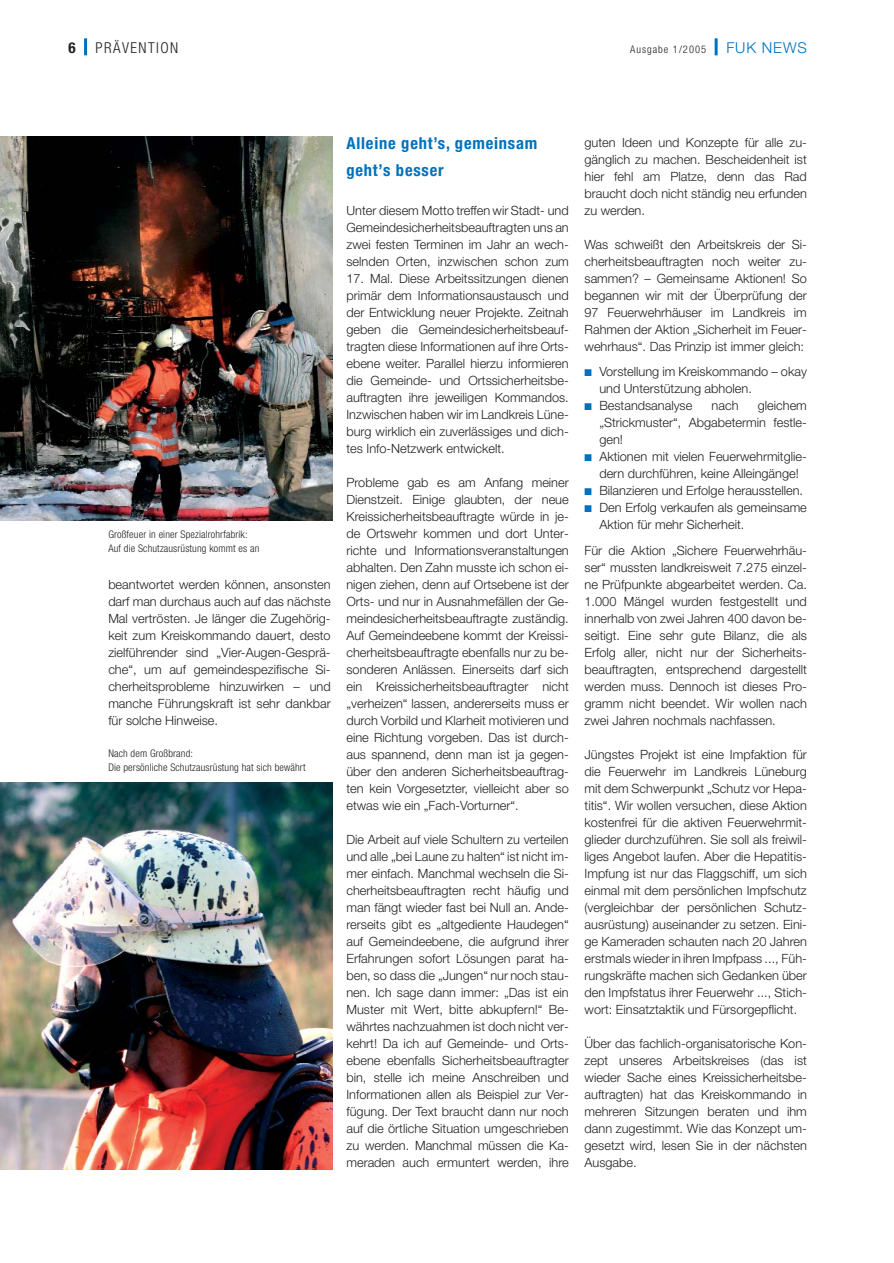
<style>
.page{position:relative;width:894px;height:1263px;background:#fff}
.page>*{position:absolute;margin:0;border:0;box-sizing:border-box;transform-origin:0 0}
.t1{font:700 condensed 16.5px/27px "Helvetica Neue";letter-spacing:.05em;color:#0071bc}
.t2{font:300 condensed 15px "Helvetica Neue";letter-spacing:.095em;color:#231f20}
.t3{font:300 15px "Helvetica Neue";letter-spacing:.055em;color:#0071bc}
.t4{font:700 condensed 15px "Helvetica Neue";color:#231f20}
.t5{font:300 12.75px/17px "Helvetica Neue";color:#231f20;text-align:justify}
.t6{font:300 condensed 10.5px/13.5px "Helvetica Neue";letter-spacing:.015em;color:#231f20}
.t7{font:300 condensed 10.5px "Helvetica Neue";letter-spacing:.095em;color:#231f20}
.s1{color:#0071bc}
</style>
<div class="page">
<hr style="left:84px;top:38px;width:3px;height:17px;background:#0071bc">
<hr style="left:715px;top:38px;width:3px;height:17px;background:#0071bc">
<img style="left:1px;top:136px;width:331px;height:385px">
<img style="left:1px;top:782px;width:331px;height:387px">
<p class="t4" style="left:68px;top:42px;width:9px">6</p>
<p class="t2" style="left:96px;top:42px;width:84px">PRÄVENTION</p>
<p class="t7" style="left:630px;top:45px;width:78px">Ausgabe 1/2005</p>
<p class="t3" style="left:726px;top:42px;width:82px">FUK NEWS</p>
<p class="t6" style="left:108px;top:529px;width:153px">Großfeuer in einer Spezialrohrfabrik:<br>Auf die Schutzausrüstung kommt es an</p>
<p class="t5" style="left:108px;top:577px;width:224px">beantwortet werden können, ansonsten darf man durchaus auch auf das nächste Mal vertrösten. Je länger die Zugehörig&shy;keit zum Kreiskommando dauert, desto zielführender sind „Vier-Augen-Gesprä&shy;che“, um auf gemeindespezifische Si&shy;cherheitsprobleme hinzuwirken – und manche Führungskraft ist sehr dankbar für solche Hinweise.</p>
<p class="t6" style="left:108px;top:748px;width:199px">Nach dem Großbrand:<br>Die persönliche Schutzausrüstung hat sich bewährt</p>
<p class="t1" style="left:346px;top:131px;width:192px">Alleine geht’s, gemeinsam geht’s besser</p>
<p class="t5" style="left:346px;top:203px;width:224px">Unter diesem Motto treffen wir Stadt- und Gemeindesicherheitsbeauftragten uns an zwei festen Terminen im Jahr an wech&shy;selnden Orten, inzwischen schon zum</p>
<p class="t5" style="left:346px;top:271px;width:224px">17. Mal. Diese Arbeitssitzungen dienen primär dem Informationsaustausch und der Entwicklung neuer Projekte. Zeitnah geben die Gemeindesicherheitsbeauf&shy;tragten diese Informationen auf ihre Orts&shy;ebene weiter. Parallel hierzu informieren die Gemeinde- und Ortssicherheitsbe&shy;auftragten ihre jeweiligen Kommandos.<br>Inzwischen haben wir im Landkreis Lüne&shy;burg wirklich ein zuverlässiges und dich&shy;tes Info-Netzwerk entwickelt.</p>
<p class="t5" style="left:346px;top:475px;width:224px">Probleme gab es am Anfang meiner Dienstzeit. Einige glaubten, der neue Kreissicherheitsbeauftragte würde in je&shy;de Ortswehr kommen und dort Unter&shy;richte und Informationsveranstaltungen abhalten. Den Zahn musste ich schon ei&shy;nigen ziehen, denn auf Ortsebene ist der Orts- und nur in Ausnahmefällen der Ge&shy;meindesicherheitsbeauftragte zuständig.<br>Auf Gemeindeebene kommt der Kreissi&shy;cherheitsbeauftragte ebenfalls nur zu be&shy;sonderen Anlässen. Einerseits darf sich ein Kreissicherheitsbeauftragter nicht „verheizen“ lassen, andererseits muss er durch Vorbild und Klarheit motivieren und eine Richtung vorgeben. Das ist durch&shy;aus spannend, denn man ist ja gegen&shy;über den anderen Sicherheitsbeauftrag&shy;ten kein Vorgesetzter, vielleicht aber so etwas wie ein „Fach-Vorturner“.</p>
<p class="t5" style="left:346px;top:832px;width:224px">Die Arbeit auf viele Schultern zu verteilen und alle „bei Laune zu halten“ ist nicht im&shy;mer einfach. Manchmal wechseln die Si&shy;cherheitsbeauftragten recht häufig und man fängt wieder fast bei Null an. Ande&shy;rerseits gibt es „altgediente Haudegen“ auf Gemeindeebene, die aufgrund ihrer Erfahrungen sofort Lösungen parat ha&shy;ben, so dass die „Jungen“ nur noch stau&shy;nen. Ich sage dann immer: „Das ist ein Muster mit Wert, bitte abkupfern!“ Be&shy;währtes nachzuahmen ist doch nicht ver&shy;kehrt! Da ich auf Gemeinde- und Orts&shy;ebene ebenfalls Sicherheitsbeauftragter bin, stelle ich meine Anschreiben und Informationen allen als Beispiel zur Ver&shy;fügung. Der Text braucht dann nur noch auf die örtliche Situation umgeschrieben zu werden. Manchmal müssen die Ka&shy;meraden auch ermuntert werden, ihre</p>
<p class="t5" style="left:585px;top:135px;width:224px">guten Ideen und Konzepte für alle zu&shy;gänglich zu machen. Bescheidenheit ist hier fehl am Platze, denn das Rad braucht doch nicht ständig neu erfunden zu werden.</p>
<p class="t5" style="left:585px;top:237px;width:224px">Was schweißt den Arbeitskreis der Si&shy;cherheitsbeauftragten noch weiter zu&shy;sammen? – Gemeinsame Aktionen! So begannen wir mit der Überprüfung der 97 Feuerwehrhäuser im Landkreis im Rahmen der Aktion „Sicherheit im Feuer&shy;wehrhaus“. Das Prinzip ist immer gleich:</p>
<p class="t5" style="left:599px;top:365px;width:209px;text-indent:-15px"><span class="s1">■</span> Vorstellung im Kreiskommando – okay und Unterstützung abholen.</p>
<p class="t5" style="left:585px;top:399px;width:109px"><span class="s1">■</span> Bestandsanalyse</p>
<p class="t5" style="left:712px;top:399px;width:28px">nach</p>
<p class="t5" style="left:599px;top:399px;width:209px;text-indent:158px">gleichem „Strickmuster“, Abgabetermin festle&shy;gen!</p>
<p class="t5" style="left:585px;top:450px;width:224px;text-align:center"><span class="s1">■</span> Aktionen mit vielen Feuerwehrmitglie&shy;dern durchführen, keine Alleingänge!</p>
<p class="t5" style="left:585px;top:484px;width:220px"><span class="s1">■</span> Bilanzieren und Erfolge herausstellen.</p>
<p class="t5" style="left:599px;top:501px;width:209px;text-indent:-15px"><span class="s1">■</span> Den Erfolg verkaufen als gemeinsame<br>Aktion für mehr Sicherheit.</p>
<p class="t5" style="left:585px;top:543px;width:224px">Für die Aktion „Sichere Feuerwehrhäu&shy;ser“ mussten landkreisweit 7.275 einzel&shy;ne Prüfpunkte abgearbeitet werden. Ca.<br>1.000 Mängel wurden festgestellt und innerhalb von zwei Jahren 400 davon be&shy;seitigt. Eine sehr gute Bilanz, die als Erfolg aller, nicht nur der Sicherheits&shy;beauftragten, entsprechend dargestellt werden muss. Dennoch ist dieses Pro&shy;gramm nicht beendet. Wir wollen nach zwei Jahren nochmals nachfassen.</p>
<p class="t5" style="left:585px;top:747px;width:224px">Jüngstes Projekt ist eine Impfaktion für die Feuerwehr im Landkreis Lüneburg mit dem Schwerpunkt „Schutz vor Hepa&shy;titis“. Wir wollen versuchen, diese Aktion kostenfrei für die aktiven Feuerwehrmit&shy;glieder durchzuführen. Sie soll als freiwil&shy;liges Angebot laufen. Aber die Hepatitis-Impfung ist nur das Flaggschiff, um sich einmal mit dem persönlichen Impfschutz (vergleichbar der persönlichen Schutz&shy;ausrüstung) auseinander zu setzen. Eini&shy;ge Kameraden schauten nach 20 Jahren erstmals wieder in ihren Impfpass ..., Füh&shy;rungskräfte machen sich Gedanken über den Impfstatus ihrer Feuerwehr ..., Stich&shy;wort: Einsatztaktik und Fürsorgepflicht.</p>
<p class="t5" style="left:585px;top:1036px;width:224px">Über das fachlich-organisatorische Kon&shy;zept unseres Arbeitskreises (das ist wieder Sache eines Kreissicherheitsbe&shy;auftragten) hat das Kreiskommando in mehreren Sitzungen beraten und ihm dann zugestimmt. Wie das Konzept um&shy;gesetzt wird, lesen Sie in der nächsten Ausgabe.</p>
</div>
